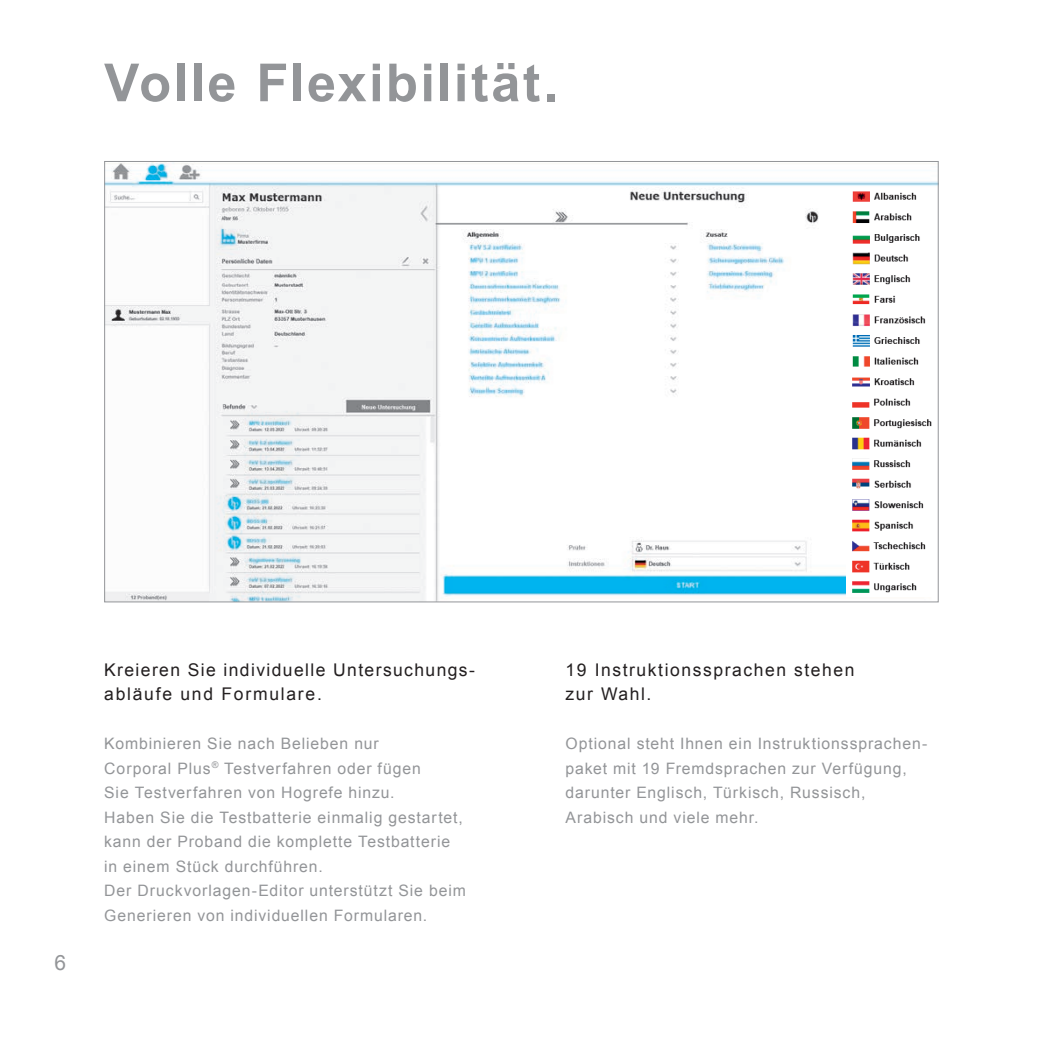
<style>
.page{position:relative;width:1042px;height:1042px;background:#fff}
.page>*{position:absolute;margin:0;border:0;box-sizing:border-box;transform-origin:0 0}
.t1{font:700 52.5px "Arial";letter-spacing:.045em;color:#939598}
.t2{font:21px "Arial";color:#939598}
.t3{font:17.5px/24.5px "Arial";letter-spacing:.09em;color:#231f20}
.t4{font:15.75px/24.5px "Arial";letter-spacing:.055em;color:#939598}
</style>
<div class="page">
<img style="left:106px;top:163px;width:830px;height:437px">
<img style="left:846px;top:396px;width:87px;height:201px">
<img style="left:848px;top:189px;width:78px;height:203px">
<h1 class="t1" style="left:104px;top:48px;width:456px">Volle Flexibilität.</h1>
<h2 class="t2" style="left:55px;top:948px;width:13px">6</h2>
<p class="t3" style="left:104px;top:657px;width:372px">Kreieren Sie individuelle Untersuchungs&shy;abläufe und Formulare.</p>
<p class="t4" style="left:104px;top:731px;width:363px">Kombinieren Sie nach Belieben nur<br>Corporal Plus<sup>®</sup> Testverfahren oder fügen<br>Sie Testverfahren von Hogrefe hinzu.<br>Haben Sie die Testbatterie einmalig gestartet, kann der Proband die komplette Testbatterie in einem Stück durchführen.<br>Der Druckvorlagen-Editor unterstützt Sie beim Generieren von individuellen Formularen.</p>
<p class="t3" style="left:566px;top:657px;width:290px">19 Instruktionssprachen stehen zur Wahl.</p>
<p class="t4" style="left:566px;top:731px;width:363px">Optional steht Ihnen ein Instruktionssprachen&shy;paket mit 19 Fremdsprachen zur Verfügung, darunter Englisch, Türkisch, Russisch, Arabisch und viele mehr.</p>
</div>
